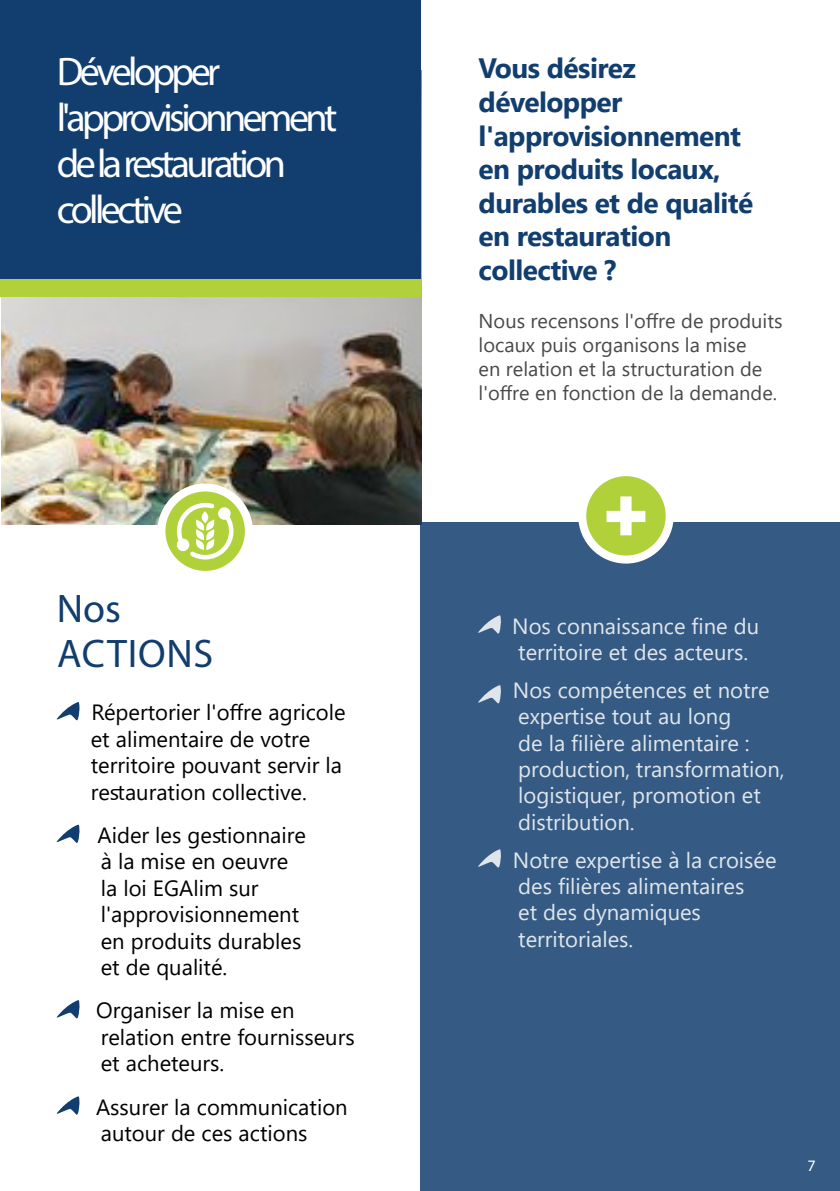
<style>
.page{position:relative;width:840px;height:1191px;background:#fff}
.page>*{position:absolute;margin:0;border:0;box-sizing:border-box;transform-origin:0 0}
.t1{font:40px/46px "Myriad Pro";letter-spacing:-.09em;color:#fff}
.t2{font:40px "Myriad Pro";letter-spacing:.02em;color:#113e6e}
.t3{font:700 28px "Segoe UI";letter-spacing:-.02em;color:#113e6e}
.t4{font:22px/26.4px "Segoe UI";color:#000}
.t5{font:22px/26.4px "Segoe UI";color:#fff}
.t6{font:20px "Segoe UI";color:#4b4948}
.t7{font:16px "Myriad Pro";color:#fff}
</style>
<div class="page">
<img style="left:1px;top:70px;width:420px;height:455px">
<svg style="left:57px;top:702px;width:23px;height:19px"></svg>
<svg style="left:57px;top:824px;width:23px;height:19px"></svg>
<svg style="left:57px;top:1000px;width:23px;height:19px"></svg>
<svg style="left:57px;top:1096px;width:23px;height:19px"></svg>
<div style="left:420px;top:522px;width:419px;height:669px;background:#355b84"></div>
<div style="left:0;top:0;width:420px;height:281px;background:#113e6e"></div>
<svg style="left:582px;top:472px;width:87px;height:87px;background:#bad754"></svg>
<svg style="left:606px;top:496px;width:39px;height:39px"></svg>
<div style="left:578px;top:468px;width:95px;height:95px;border:8px solid #fff;border-radius:50%"></div>
<svg style="left:161px;top:487px;width:88px;height:88px;fill:#b0d13a"></svg>
<svg style="left:177px;top:503px;width:56px;height:56px"></svg>
<div style="left:157px;top:483px;width:96px;height:96px;border:8px solid #fff;border-radius:50%"></div>
<div style="left:0;top:279px;width:420px;height:18px;background:#b0d13a"></div>
<svg style="left:478px;top:615px;width:23px;height:19px"></svg>
<svg style="left:478px;top:685px;width:23px;height:19px"></svg>
<svg style="left:478px;top:849px;width:23px;height:19px"></svg>
<p class="t1" style="left:57px;top:48px;width:282px">Développer l'approvisionnement de la restauration</p>
<p class="t1" style="left:57px;top:186px;width:128px">collective</p>
<p class="t2" style="left:57px;top:584px;width:66px">Nos</p>
<p class="t2" style="left:57px;top:629px;width:158px">ACTIONS</p>
<p class="t4" style="left:91px;top:697px;width:255px">Répertorier l'offre agricole</p>
<p class="t4" style="left:91px;top:723px;width:252px">et alimentaire de votre territoire pouvant servir la restauration collective.</p>
<p class="t4" style="left:97px;top:820px;width:210px">Aider les gestionnaire à la mise en oeuvre la loi EGAlim sur l'approvisionnement en produits durables et de qualité.</p>
<p class="t4" style="left:96px;top:995px;width:260px">Organiser la mise en relation entre fournisseurs et acheteurs.</p>
<p class="t4" style="left:96px;top:1091px;width:253px">Assurer la communication autour de ces actions</p>
<p class="t3" style="left:478px;top:42px;width:159px">Vous désirez</p>
<p class="t3" style="left:478px;top:76px;width:145px">développer</p>
<p class="t3" style="left:478px;top:109px;width:264px">l'approvisionnement</p>
<p class="t3" style="left:478px;top:143px;width:243px">en produits locaux,</p>
<p class="t3" style="left:478px;top:176px;width:276px">durables et de qualité</p>
<p class="t3" style="left:478px;top:210px;width:194px">en restauration</p>
<p class="t3" style="left:478px;top:244px;width:139px">collective ?</p>
<p class="t6" style="left:478px;top:302px;width:305px">Nous recensons l'offre de produits</p>
<p class="t6" style="left:478px;top:326px;width:269px">locaux puis organisons la mise</p>
<p class="t6" style="left:478px;top:350px;width:285px">en relation et la structuration de</p>
<p class="t6" style="left:478px;top:374px;width:300px">l'offre en fonction de la demande.</p>
<p class="t5" style="left:512px;top:610px;width:248px">Nos connaissance fine du territoire et des acteurs.</p>
<p class="t5" style="left:512px;top:675px;width:273px">Nos compétences et notre expertise tout au long<br>de la filière alimentaire : production, transformation, logistiquer, promotion et distribution.</p>
<p class="t5" style="left:512px;top:844px;width:265px">Notre expertise à la croisée des filières alimentaires<br>et des dynamiques territoriales.</p>
<p class="t7" style="left:807px;top:1155px;width:10px">7</p>
</div>
